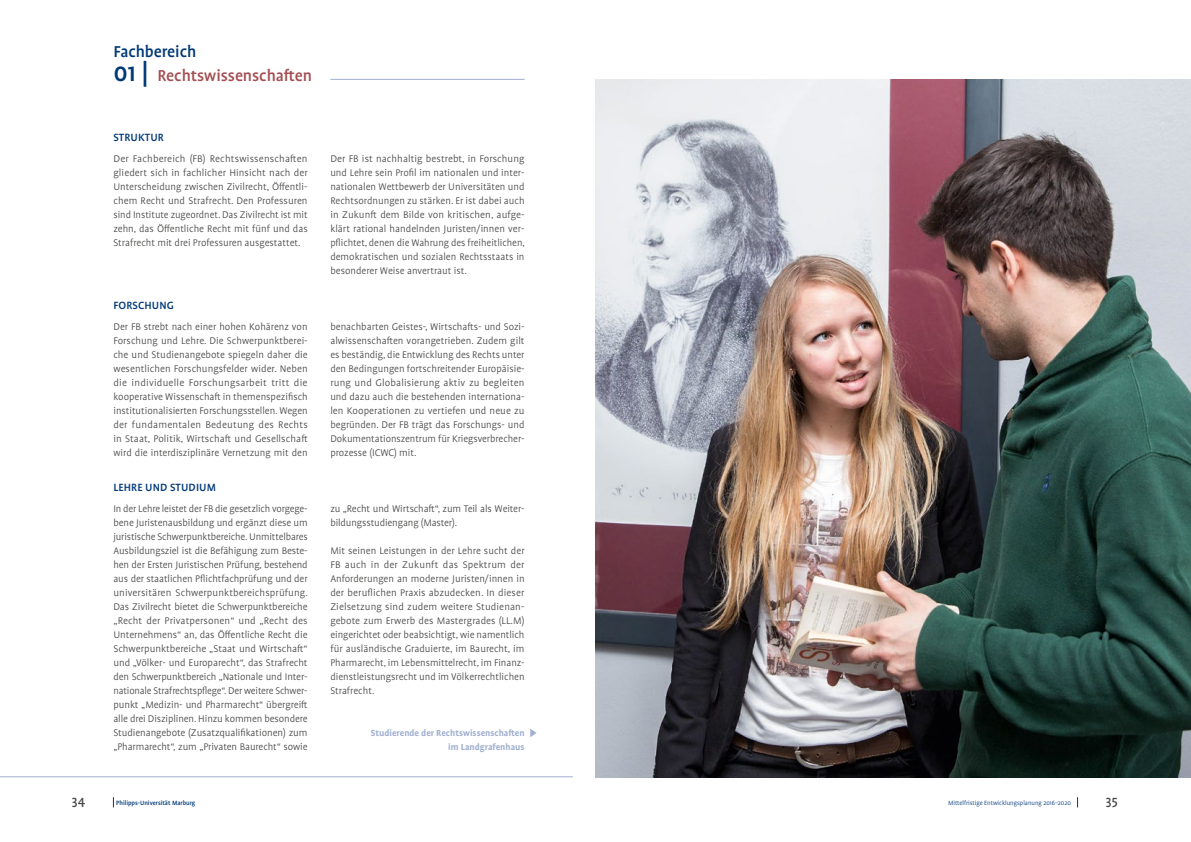
<style>
.page{position:relative;width:1191px;height:842px;background:#fff}
.page>*{position:absolute;margin:0;border:0;box-sizing:border-box;transform-origin:0 0}
.t1{font:500 18px/24px "Profile Pro";letter-spacing:-.005em;color:#a44e52}
.t2{font:500 14px "Profile Pro";color:#494948}
.t3{font:500 12px "Profile Pro";letter-spacing:.01em;color:#003978}
.t4{font:300 11px/14px "Profile Pro";letter-spacing:-.005em;color:#494948;text-align:justify}
.t5{font:700 10px/14px "Profile Pro";color:#a1b0d1;text-align:right}
.t6{font:300 7px "Profile Pro";letter-spacing:-.005em;color:#003978}
.t7{font:500 7px "Profile Pro";letter-spacing:-.005em;color:#003978}
.s1{color:#003978}
.s2{font-size:28px;color:#003978}
</style>
<div class="page">
<img style="left:595px;top:79px;width:596px;height:698px">
<svg style="left:530px;top:729px;width:6px;height:8px"></svg>
<hr style="left:0;top:776px;width:573px;height:1px;background:#a1b0d1">
<hr style="left:330px;top:79px;width:194px;height:1px;background:#a1b0d1">
<h1 class="t1" style="left:113px;top:40px;width:200px"><span class="s1">Fachbereich<br></span><span class="s2">01 |</span> Rechtswissenschaften</h1>
<p class="t3" style="left:113px;top:130px;width:52px">STRUKTUR</p>
<p class="t4" style="left:113px;top:152px;width:196px">Der Fachbereich (FB) Rechtswissenschaften gliedert sich in fachlicher Hinsicht nach der Unterscheidung zwischen Zivilrecht, Öffentli&shy;chem Recht und Strafrecht. Den Professuren sind Institute zugeordnet. Das Zivilrecht ist mit zehn, das Öffentliche Recht mit fünf und das Strafrecht mit drei Professuren ausgestattet.</p>
<p class="t4" style="left:330px;top:152px;width:196px">Der FB ist nachhaltig bestrebt, in Forschung und Lehre sein Profil im nationalen und inter&shy;nationalen Wettbewerb der Universitäten und Rechtsordnungen zu stärken. Er ist dabei auch in Zukunft dem Bilde von kritischen, aufge&shy;klärt rational handelnden Juristen/innen ver&shy;pflichtet, denen die Wahrung des freiheitlichen, demokratischen und sozialen Rechtsstaats in besonderer Weise anvertraut ist.</p>
<p class="t3" style="left:113px;top:298px;width:62px">FORSCHUNG</p>
<p class="t4" style="left:113px;top:320px;width:196px">Der FB strebt nach einer hohen Kohärenz von Forschung und Lehre. Die Schwerpunktberei&shy;che und Studienangebote spiegeln daher die wesentlichen Forschungsfelder wider. Neben die individuelle Forschungsarbeit tritt die kooperative Wissenschaft in themenspezifisch institutionalisierten Forschungsstellen. Wegen der fundamentalen Bedeutung des Rechts in Staat, Politik, Wirtschaft und Gesellschaft wird die interdisziplinäre Vernetzung mit den</p>
<p class="t4" style="left:330px;top:320px;width:196px">benachbarten Geistes-, Wirtschafts- und Sozi&shy;alwissenschaften vorangetrieben. Zudem gilt es beständig, die Entwicklung des Rechts unter den Bedingungen fortschreitender Europäisie&shy;rung und Globalisierung aktiv zu begleiten und dazu auch die bestehenden internationa&shy;len Kooperationen zu vertiefen und neue zu begründen. Der FB trägt das Forschungs- und Dokumentationszentrum für Kriegsverbrecher&shy;prozesse (ICWC) mit.</p>
<p class="t3" style="left:113px;top:480px;width:104px">LEHRE UND STUDIUM</p>
<p class="t4" style="left:113px;top:502px;width:196px">In der Lehre leistet der FB die gesetzlich vorgege&shy;bene Juristenausbildung und ergänzt diese um juristische Schwerpunktbereiche. Unmittelbares Ausbildungsziel ist die Befähigung zum Beste&shy;hen der Ersten Juristischen Prüfung, bestehend aus der staatlichen Pflichtfachprüfung und der universitären Schwerpunktbereichsprüfung.<br>Das Zivilrecht bietet die Schwerpunktbereiche „Recht der Privatpersonen“ und „Recht des Unternehmens“ an, das Öffentliche Recht die Schwerpunktbereiche „Staat und Wirtschaft“ und „Völker- und Europarecht“, das Strafrecht den Schwerpunktbereich „Nationale und Inter&shy;nationale Strafrechtspflege“. Der weitere Schwer&shy;punkt „Medizin- und Pharmarecht“ übergreift alle drei Disziplinen. Hinzu kommen besondere Studienangebote (Zusatzqualifikationen) zum „Pharmarecht“, zum „Privaten Baurecht“ sowie</p>
<p class="t4" style="left:330px;top:502px;width:196px">zu „Recht und Wirtschaft“, zum Teil als Weiter&shy;bildungsstudiengang (Master).</p>
<p class="t4" style="left:330px;top:544px;width:196px">Mit seinen Leistungen in der Lehre sucht der FB auch in der Zukunft das Spektrum der Anforderungen an moderne Juristen/innen in der beruflichen Praxis abzudecken. In dieser Zielsetzung sind zudem weitere Studienan&shy;gebote zum Erwerb des Mastergrades (LL.M) eingerichtet oder beabsichtigt, wie namentlich für ausländische Graduierte, im Baurecht, im Pharmarecht, im Lebensmittelrecht, im Finanz&shy;dienstleistungsrecht und im Völkerrechtlichen Strafrecht.</p>
<p class="t5" style="left:371px;top:726px;width:155px">Studierende der Rechtswissenschaften im Landgrafenhaus</p>
<p class="t2" style="left:72px;top:792px;width:15px">34</p>
<p class="t7" style="left:116px;top:799px;width:81px">Philipps-Universität Marburg</p>
<p class="t6" style="left:948px;top:799px;width:124px">Mittelfristige Entwicklungsplanung 2016–2020</p>
<p class="t2" style="left:1106px;top:792px;width:13px">35</p>
</div>
